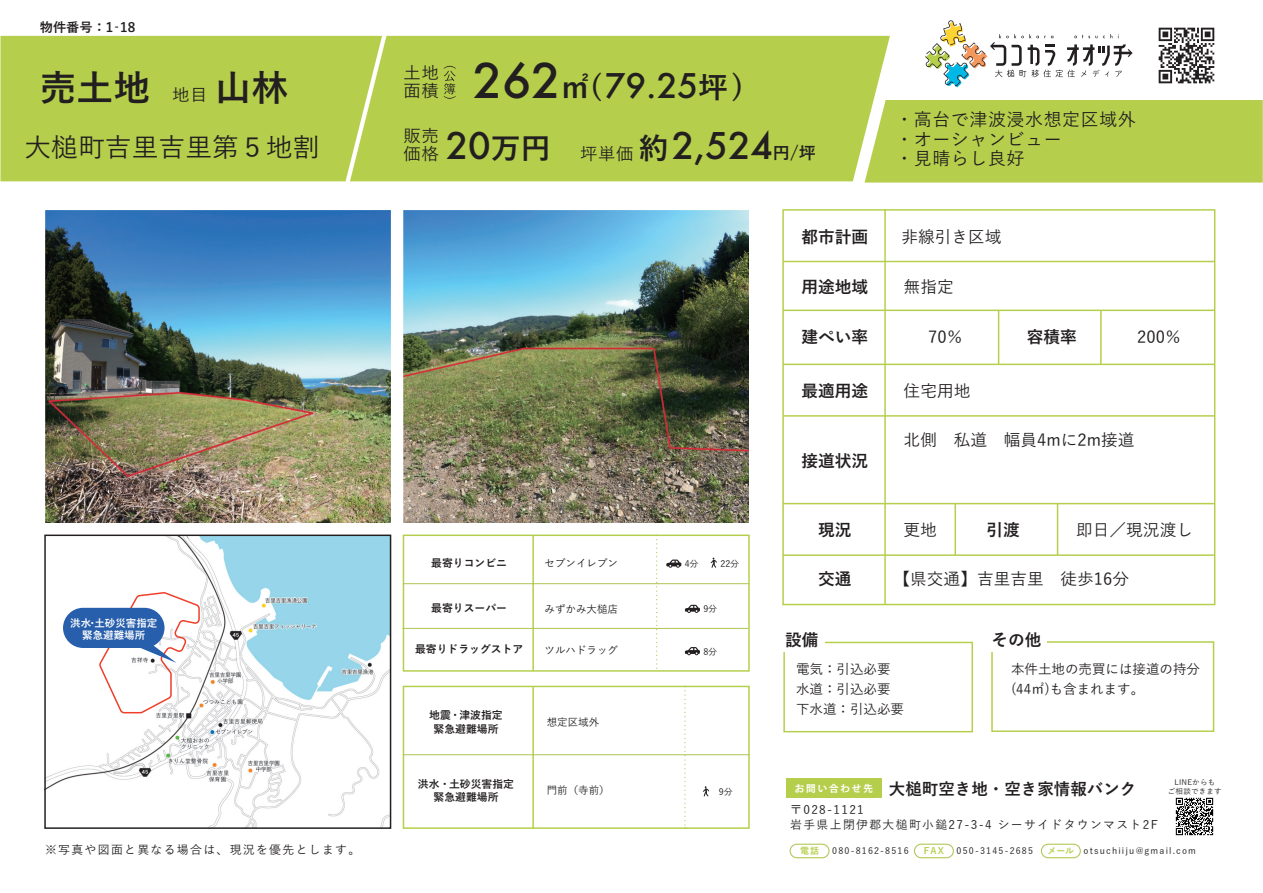
<style>
.page{position:relative;width:1263px;height:893px;background:#fff}
.page>*{position:absolute;margin:0;border:0;box-sizing:border-box;transform-origin:0 0}
.t1{font:700 36px "Yu Go";color:#231f20}
.t2{font:500 35.85px "Futura";color:#231f20}
.t3{font:500 33px "Futura";color:#231f20}
.t4{font:500 26.25px "Yu Go";color:#231f20}
.t5{font:500 18px/19.5px "Yu Go";letter-spacing:.03em;color:#231f20}
.t6{font:500 17.1px/17.9px "Yu Go";letter-spacing:.04em;color:#231f20}
.t7{font:500 16.65px "Yu Go";color:#231f20}
.t8{font:700 16.65px "Yu Go";color:#231f20}
.t9{font:700 16.5px "Yu Go";color:#231f20}
.t10{font:500 13.5px/20.1px "Yu Go";color:#231f20}
.t11{font:700 12.9px "Yu Go";color:#231f20}
.t12{font:500 11.85px/14.4px "Yu Go";letter-spacing:.11em;color:#231f20}
.t13{font:700 10.8px/13.5px "Yu Go";color:#231f20;text-align:center}
.t14{font:500 10.5px "Yu Go";color:#231f20}
.t15{font:700 10.5px/12.5px "Yu Go";color:#fff;text-align:center}
.t16{font:700 9.6px "Koz Go Pr 6 N";letter-spacing:.19em;color:#fff}
.t17{font:500 9px "Yu Go";letter-spacing:.13em;color:#231f20}
.t18{font:700 9px "Yu Go";color:#b5cf4c}
.t19{font:500 7.5px/9.8px "Yu Go";letter-spacing:.03em;color:#231f20;text-align:center}
.s1{font-size:46.5px}
.s2{font-family:"Yu Go";font-weight:700;font-size:28.5px}
.s3{font-family:"Yu Go";font-weight:700;font-size:29.25px}
.s4{font-family:"Yu Go";font-weight:700;font-size:16.65px}
.s5{font-weight:700;color:#b5cf4c}
</style>
<div class="page">
<div style="left:0;top:36px;width:890px;height:145px;background:#b5cf4c"></div>
<svg style="left:342px;top:35px;width:48px;height:147px;background:#bcd35d"></svg>
<div style="left:864px;top:100px;width:399px;height:83px;background:#b5cf4c"></div>
<img style="left:1158px;top:27px;width:57px;height:57px">
<svg style="left:925px;top:20px;width:207px;height:67px"></svg>
<div style="left:991px;top:641px;width:223px;height:91px;border:1px solid #b5cf4c"></div>
<div style="left:987px;top:630px;width:60px;height:21px;background:#fff"></div>
<hr style="left:783px;top:261px;width:432px;height:1px;background:#b5cf4c">
<hr style="left:783px;top:310px;width:432px;height:1px;background:#b5cf4c">
<hr style="left:783px;top:364px;width:432px;height:1px;background:#b5cf4c">
<hr style="left:783px;top:415px;width:432px;height:2px;background:#b5cf4c">
<hr style="left:783px;top:503px;width:431px;height:1px;background:#b5cf4c">
<hr style="left:783px;top:554px;width:431px;height:2px;background:#b5cf4c">
<div style="left:403px;top:535px;width:347px;height:137px;border:1px solid #b5cf4c"></div>
<svg style="left:666px;top:560px;width:15px;height:8px"></svg>
<svg style="left:711px;top:558px;width:6px;height:10px"></svg>
<svg style="left:656px;top:535px;width:1px;height:136px"></svg>
<hr style="left:532px;top:535px;width:2px;height:136px;background:#b5cf4c">
<hr style="left:403px;top:583px;width:346px;height:1px;background:#aec552">
<hr style="left:402px;top:628px;width:346px;height:1px;background:#aec552">
<svg style="left:685px;top:605px;width:15px;height:8px"></svg>
<svg style="left:685px;top:647px;width:15px;height:8px"></svg>
<div style="left:403px;top:686px;width:347px;height:143px;border:1px solid #b5cf4c"></div>
<hr style="left:532px;top:686px;width:2px;height:142px;background:#b5cf4c">
<hr style="left:403px;top:754px;width:346px;height:1px;background:#aec552">
<svg style="left:703px;top:786px;width:6px;height:10px"></svg>
<svg style="left:684px;top:686px;width:2px;height:143px"></svg>
<div style="left:786px;top:778px;width:96px;height:20px;background:#b5cf4c"></div>
<div style="left:790px;top:844px;width:39px;height:14px;border:1px solid #aec552;border-radius:7px"></div>
<div style="left:914px;top:844px;width:40px;height:14px;border:1px solid #aec552;border-radius:7px"></div>
<div style="left:1041px;top:844px;width:40px;height:14px;border:1px solid #aec552;border-radius:7px"></div>
<img style="left:1175px;top:797px;width:39px;height:39px">
<svg style="left:444px;top:66px;width:12px;height:33px"></svg>
<img style="left:46px;top:537px;width:343px;height:290px">
<div style="left:44px;top:535px;width:347px;height:294px;border:1px solid #231f20"></div>
<svg style="left:98px;top:591px;width:103px;height:123px"></svg>
<div style="left:63px;top:608px;width:102px;height:40px;background:#275fac;border-radius:20px"></div>
<img style="left:45px;top:210px;width:346px;height:313px">
<img style="left:403px;top:210px;width:346px;height:313px">
<hr style="left:1100px;top:310px;width:1px;height:54px;background:#b5cf4c">
<hr style="left:998px;top:310px;width:1px;height:54px;background:#b5cf4c">
<hr style="left:884px;top:209px;width:2px;height:395px;background:#b5cf4c">
<hr style="left:1057px;top:504px;width:1px;height:51px;background:#b5cf4c">
<hr style="left:954px;top:504px;width:2px;height:51px;background:#b5cf4c">
<div style="left:783px;top:642px;width:190px;height:90px;border:1px solid #b5cf4c"></div>
<div style="left:779px;top:630px;width:45px;height:22px;background:#fff"></div>
<p class="t11" style="left:40px;top:20px;width:97px">物件番号：1‐18</p>
<h3 class="t3" style="left:473px;top:71px;width:273px"><span class="s1">262</span><span class="s2">㎡</span><span class="s3">(</span>79.25<span class="s3">坪 )</span></h3>
<h3 class="t6" style="left:403px;top:62px;width:37px">土地</h3>
<h1 class="t1" style="left:40px;top:68px;width:112px">売土地</h1>
<h1 class="t1" style="left:215px;top:68px;width:75px">山林</h1>
<h3 class="t4" style="left:24px;top:123px;width:297px">大槌町吉里吉里第５地割</h3>
<h2 class="t2" style="left:639px;top:130px;width:178px"><span class="s3">約</span>2,524<span class="s4">円/坪</span></h2>
<h3 class="t6" style="left:172px;top:84px;width:37px">地目</h3>
<h3 class="t6" style="left:403px;top:80px;width:37px">面積</h3>
<h3 class="t6" style="left:403px;top:124px;width:37px">販売価格</h3>
<h2 class="t2" style="left:446px;top:130px;width:106px">20<span class="s3">万円</span></h2>
<h3 class="t6" style="left:580px;top:142px;width:55px">坪単価</h3>
<h3 class="t5" style="left:895px;top:107px;width:242px">・高台で津波浸水想定区域外・オーシャンビュー</h3>
<h3 class="t5" style="left:895px;top:147px;width:131px">・見晴らし良好</h3>
<h3 class="t7" style="left:901px;top:221px;width:102px">非線引き区域</h3>
<h3 class="t8" style="left:801px;top:227px;width:68px">都市計画</h3>
<h3 class="t8" style="left:801px;top:277px;width:68px">用途地域</h3>
<h3 class="t8" style="left:801px;top:328px;width:68px">建ぺい率</h3>
<h3 class="t8" style="left:1027px;top:328px;width:52px">容積率</h3>
<h3 class="t8" style="left:801px;top:381px;width:68px">最適用途</h3>
<h3 class="t7" style="left:904px;top:271px;width:52px">無指定</h3>
<h3 class="t7" style="left:928px;top:322px;width:37px">70％</h3>
<h3 class="t7" style="left:904px;top:375px;width:68px">住宅用地</h3>
<h3 class="t7" style="left:1137px;top:322px;width:46px">200％</h3>
<p class="t15" style="left:70px;top:617px;width:89px">洪水・土砂災害指定緊急避難場所</p>
<p class="t12" style="left:45px;top:841px;width:317px">※写真や図面と異なる場合は、現況を優先とします。</p>
<p class="t13" style="left:431px;top:556px;width:77px">最寄りコンビニ</p>
<p class="t14" style="left:544px;top:553px;width:75px">セブンイレブン</p>
<p class="t13" style="left:431px;top:602px;width:77px">最寄りスーパー</p>
<p class="t13" style="left:415px;top:642px;width:110px">最寄りドラッグストア</p>
<p class="t14" style="left:544px;top:599px;width:75px">みずかみ大槌店</p>
<p class="t14" style="left:544px;top:640px;width:75px">ツルハドラッグ</p>
<p class="t13" style="left:429px;top:709px;width:75px">地震・津波指定緊急避難場所</p>
<p class="t13" style="left:418px;top:777px;width:98px">洪水・土砂災害指定緊急避難場所</p>
<p class="t14" style="left:547px;top:712px;width:54px">想定区域外</p>
<p class="t14" style="left:547px;top:781px;width:65px">門前（寺前）</p>
<p class="t17" style="left:685px;top:556px;width:15px">4分</p>
<p class="t17" style="left:720px;top:556px;width:20px">22分</p>
<p class="t17" style="left:703px;top:601px;width:15px">9分</p>
<p class="t17" style="left:703px;top:643px;width:15px">8分</p>
<p class="t17" style="left:719px;top:783px;width:15px">9分</p>
<h3 class="t8" style="left:801px;top:452px;width:68px">接道状況</h3>
<h3 class="t8" style="left:818px;top:521px;width:35px">現況</h3>
<h3 class="t8" style="left:818px;top:570px;width:35px">交通</h3>
<h3 class="t7" style="left:904px;top:425px;width:232px">北側　私道　幅員4mに2m接道</h3>
<h3 class="t8" style="left:986px;top:521px;width:35px">引渡</h3>
<h3 class="t7" style="left:903px;top:515px;width:35px">更地</h3>
<h3 class="t7" style="left:1076px;top:515px;width:118px">即日／現況渡し</h3>
<h3 class="t7" style="left:893px;top:564px;width:237px">【県交通】吉里吉里　徒歩16分</h3>
<h3 class="t8" style="left:785px;top:631px;width:35px">設備</h3>
<p class="t10" style="left:796px;top:657px;width:110px">電気：引込必要水道：引込必要下水道：引込必要</p>
<h3 class="t8" style="left:991px;top:630px;width:52px">その他</h3>
<p class="t10" style="left:1011px;top:657px;width:191px">本件土地の売買には接道の持分(44㎡)も含まれます。</p>
<h3 class="t9" style="left:889px;top:780px;width:249px">大槌町空き地・空き家情報バンク</h3>
<p class="t12" style="left:790px;top:801px;width:369px">〒028-1121<br>岩手県上閉伊郡大槌町小鎚27-3-4 シーサイドタウンマスト2F</p>
<p class="t16" style="left:795px;top:783px;width:79px">お問い合わせ先</p>
<p class="t19" style="left:1168px;top:776px;width:55px">LINEからも<br>ご相談できます</p>
<p class="t18" style="left:800px;top:845px;width:21px">電話</p>
<p class="t17" style="left:832px;top:842px;width:78px">080-8162-8516</p>
<p class="t17" style="left:957px;top:842px;width:78px">050-3145-2685</p>
<p class="t18" style="left:924px;top:845px;width:21px">FAX</p>
<p class="t17" style="left:1047px;top:842px;width:150px"><span class="s5">メール</span> otsuchiiju@gmail.com</p>
</div>
